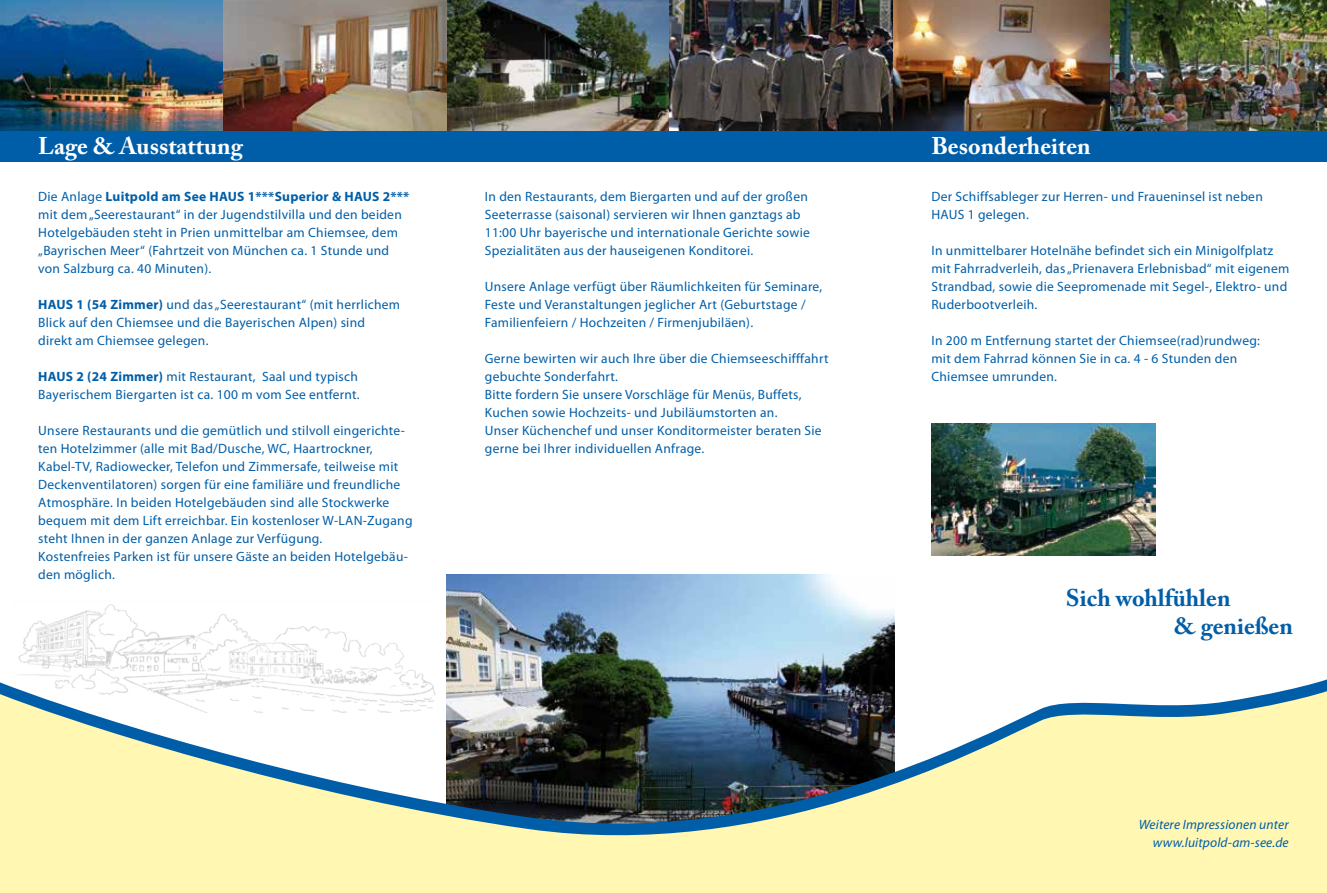
<style>
.page{position:relative;width:1327px;height:893px;background:#fff}
.page>*{position:absolute;margin:0;border:0;box-sizing:border-box;transform-origin:0 0}
.t1{font:700 24px "Adobe Caslon Pro";color:#fff}
.t2{font:700 24px/28.8px "Adobe Caslon Pro";color:#005ea8}
.t3{font:13.5px/18px "Myriad Pro";letter-spacing:.02em;color:#005ea8}
.t4{font:italic 13.5px/18px "Myriad Pro";letter-spacing:.01em;color:#005ea8;text-align:right}
.s1{font-weight:700}
</style>
<div class="page">
<img style="left:446px;top:574px;width:448px;height:101px">
<img style="left:18px;top:604px;width:405px;height:71px">
<img style="left:0;top:675px;width:1327px;height:12px">
<svg style="left:0;top:687px;width:1327px;height:206px;background:#c8caa6"></svg>
<img style="left:0;top:0;width:223px;height:132px">
<img style="left:446px;top:0;width:224px;height:132px">
<img style="left:223px;top:0;width:223px;height:132px">
<img style="left:670px;top:0;width:223px;height:132px">
<img style="left:893px;top:0;width:217px;height:132px">
<img style="left:1110px;top:0;width:217px;height:132px">
<div style="left:0;top:132px;width:1327px;height:30px;background:#005ea8"></div>
<img style="left:931px;top:423px;width:224px;height:133px">
<h1 class="t1" style="left:38px;top:131px;width:206px">Lage &amp; Ausstattung</h1>
<h1 class="t1" style="left:931px;top:131px;width:161px">Besonderheiten</h1>
<p class="t3" style="left:38px;top:188px;width:373px">Die Anlage <span class="s1">Luitpold am See HAUS 1***Superior &amp; HAUS 2*** </span>mit dem „Seerestaurant“ in der Jugendstilvilla und den beiden Hotelgebäuden steht in Prien unmittelbar am Chiemsee, dem „Bayrischen Meer“ (Fahrtzeit von München ca. 1 Stunde und von Salzburg ca. 40 Minuten).</p>
<p class="t3" style="left:38px;top:296px;width:363px"><span class="s1">HAUS 1 (54 Zimmer)</span> und das „Seerestaurant“ (mit herrlichem<br>Blick auf den Chiemsee und die Bayerischen Alpen) sind direkt am Chiemsee gelegen.</p>
<p class="t3" style="left:38px;top:368px;width:323px"><span class="s1">HAUS 2 (24 Zimmer)</span> mit Restaurant, Saal und typisch<br>Bayerischem Biergarten ist ca. 100 m vom See entfernt.</p>
<p class="t3" style="left:38px;top:422px;width:376px">Unsere Restaurants und die gemütlich und stilvoll eingerichte&shy;ten Hotelzimmer (alle mit Bad/Dusche, WC, Haartrockner, Kabel-TV, Radiowecker, Telefon und Zimmersafe, teilweise mit Deckenventilatoren) sorgen für eine familiäre und freundliche Atmosphäre. In beiden Hotelgebäuden sind alle Stockwerke bequem mit dem Lift erreichbar. Ein kostenloser W-LAN-Zugang steht Ihnen in der ganzen Anlage zur Verfügung.<br>Kostenfreies Parken ist für unsere Gäste an beiden Hotelgebäu&shy;den möglich.</p>
<p class="t3" style="left:931px;top:188px;width:333px">Der Schiffsableger zur Herren- und Fraueninsel ist neben<br>HAUS 1 gelegen.</p>
<p class="t3" style="left:931px;top:242px;width:359px">In unmittelbarer Hotelnähe befindet sich ein Minigolfplatz mit Fahrradverleih, das „Prienavera Erlebnisbad“ mit eigenem Strandbad, sowie die Seepromenade mit Segel-, Elektro- und Ruderbootverleih.</p>
<p class="t3" style="left:931px;top:332px;width:330px">In 200 m Entfernung startet der Chiemsee(rad)rundweg: mit dem Fahrrad können Sie in ca. 4 - 6 Stunden den<br>Chiemsee umrunden.</p>
<p class="t3" style="left:485px;top:188px;width:326px">In den Restaurants, dem Biergarten und auf der großen Seeterrasse (saisonal) servieren wir Ihnen ganztags ab 11:00 Uhr bayerische und internationale Gerichte sowie Spezialitäten aus der hauseigenen Konditorei.</p>
<p class="t3" style="left:485px;top:278px;width:339px">Unsere Anlage verfügt über Räumlichkeiten für Seminare,<br>Feste und Veranstaltungen jeglicher Art (Geburtstage /<br>Familienfeiern / Hochzeiten / Firmenjubiläen).</p>
<p class="t3" style="left:485px;top:350px;width:345px">Gerne bewirten wir auch Ihre über die Chiemseeschifffahrt gebuchte Sonderfahrt.<br>Bitte fordern Sie unsere Vorschläge für Menüs, Buffets, Kuchen sowie Hochzeits- und Jubiläumstorten an.<br>Unser Küchenchef und unser Konditormeister beraten Sie gerne bei Ihrer individuellen Anfrage.</p>
<h1 class="t2" style="left:1174px;top:583px;width:121px;text-indent:-108px">Sich wohlfühlen<br>&amp; genießen</h1>
<p class="t4" style="left:1138px;top:815px;width:151px">Weitere Impressionen unter www.luitpold-am-see.de</p>
</div>
